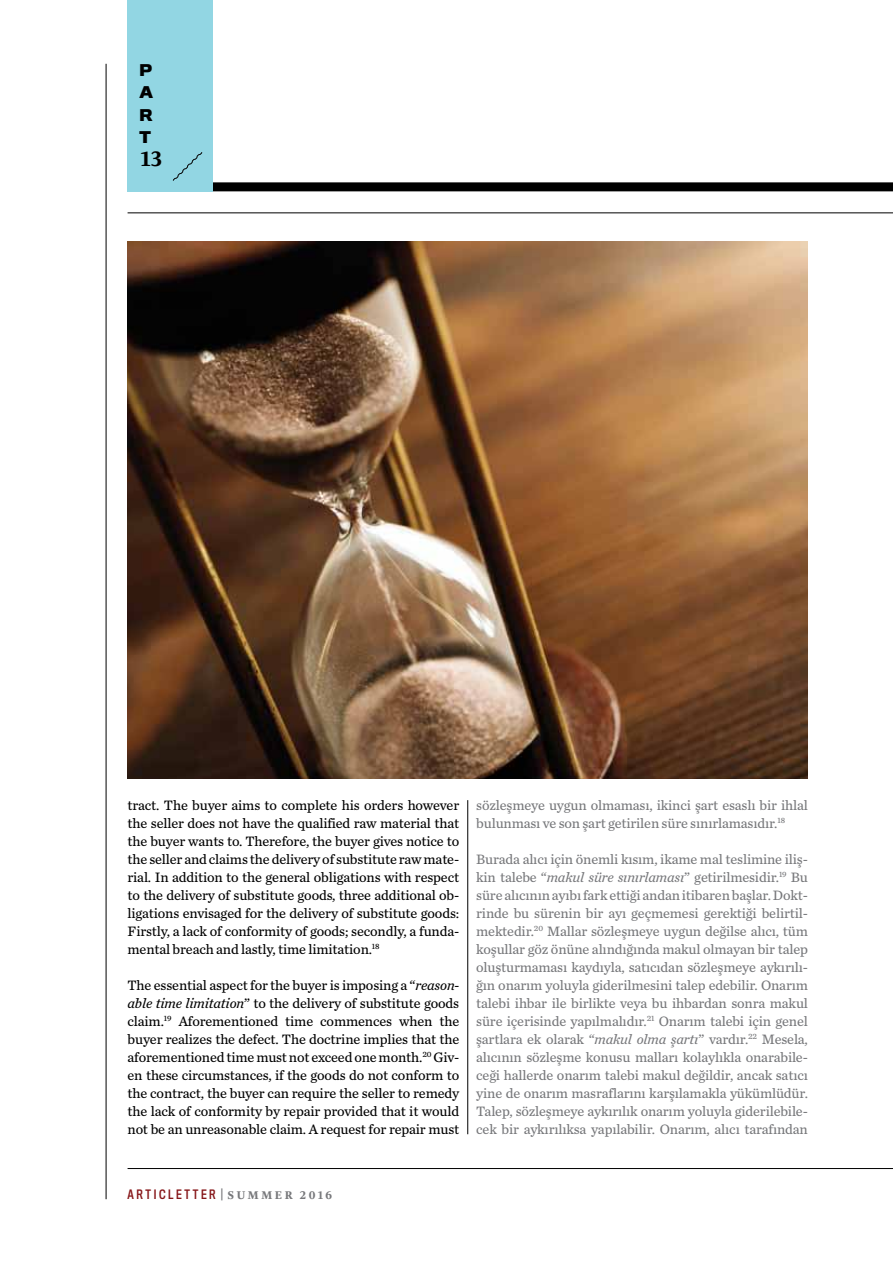
<style>
.page{position:relative;width:893px;height:1263px;background:#fff}
.page>*{position:absolute;margin:0;border:0;box-sizing:border-box;transform-origin:0 0}
.t1{font:900 22.5px "Whitman Display";color:#000}
.t2{font:700 15px/22.5px "Titling Gothic FB Normal";color:#000;text-align:justify}
.t3{font:14.25px/18px "Chronicle Text G3";letter-spacing:-.01em;color:#77787b}
.t4{font:14.25px/18px "Chronicle Text G3";letter-spacing:-.01em;color:#000;text-align:justify}
.t5{font:12px "Titling Gothic FB Cond Standard";letter-spacing:.215em;color:#87171a}
.s1{font-style:italic}
.s2{color:#77787b}
.s3{font-family:"Whitman Display";font-weight:900;color:#77787b}
</style>
<div class="page">
<div style="left:186px;top:182px;width:707px;height:9px;background:#000"></div>
<hr style="left:106px;top:64px;width:1px;height:1135px;background:#000">
<hr style="left:128px;top:213px;width:765px;height:1px;background:#000">
<div style="left:128px;top:0;width:85px;height:191px;background:#92d6e3"></div>
<hr style="left:128px;top:1168px;width:765px;height:1px;background:#000">
<svg style="left:173px;top:152px;width:29px;height:29px"></svg>
<hr style="left:467px;top:800px;width:1px;height:334px;background:#000">
<img style="left:128px;top:242px;width:680px;height:536px">
<p class="t2" style="left:139px;top:58px;width:15px">P A R T</p>
<h1 class="t1" style="left:141px;top:145px;width:23px">13</h1>
<p class="t4" style="left:128px;top:795px;width:333px">tract. The buyer aims to complete his orders however the seller does not have the qualified raw material that the buyer wants to. Therefore, the buyer gives notice to the seller and claims the delivery of substitute raw mate&shy;rial. In addition to the general obligations with respect to the delivery of substitute goods, three additional ob&shy;ligations envisaged for the delivery of substitute goods:<br>Firstly, a lack of conformity of goods; secondly, a funda&shy;mental breach and lastly, time limitation.<sup>18</sup></p>
<p class="t4" style="left:128px;top:975px;width:333px">The essential aspect for the buyer is imposing a “<span class="s1">reason&shy;able time limitation</span>” to the delivery of substitute goods claim.<sup>19</sup> Aforementioned time commences when the buyer realizes the defect. The doctrine implies that the aforementioned time must not exceed one month.<sup>20</sup> Giv&shy;en these circumstances, if the goods do not conform to the contract, the buyer can require the seller to remedy the lack of conformity by repair provided that it would not be an unreasonable claim. A request for repair must</p>
<p class="t3" style="left:476px;top:795px;width:333px">sözleşmeye uygun olmaması, ikinci şart esaslı bir ihlal bulunması ve son şart getirilen süre sınırlamasıdır.<sup>18</sup></p>
<p class="t3" style="left:476px;top:849px;width:333px;text-align:justify">Burada alıcı için önemli kısım, ikame mal teslimine iliş&shy;kin talebe “<span class="s1">makul süre sınırlaması</span>” getirilmesidir.<sup>19</sup> Bu süre alıcının ayıbı fark ettiği andan itibaren başlar. Dokt&shy;rinde bu sürenin bir ayı geçmemesi gerektiği belirtil&shy;mektedir.<sup>20</sup> Mallar sözleşmeye uygun değilse alıcı, tüm koşullar göz önüne alındığında makul olmayan bir talep oluşturmaması kaydıyla, satıcıdan sözleşmeye aykırılı&shy;ğın onarım yoluyla giderilmesini talep edebilir. Onarım talebi ihbar ile birlikte veya bu ihbardan sonra makul süre içerisinde yapılmalıdır.<sup>21</sup> Onarım talebi için genel şartlara ek olarak “<span class="s1">makul olma şartı</span>” vardır.<sup>22</sup> Mesela, alıcının sözleşme konusu malları kolaylıkla onarabile&shy;ceği hallerde onarım talebi makul değildir, ancak satıcı yine de onarım masraflarını karşılamakla yükümlüdür.<br>Talep, sözleşmeye aykırılık onarım yoluyla giderilebile&shy;cek bir aykırılıksa yapılabilir. Onarım, alıcı tarafından</p>
<p class="t5" style="left:128px;top:1187px;width:206px">ARTICLETTER <span class="s2">|</span> <span class="s3">SUMMER 2016</span></p>
</div>
